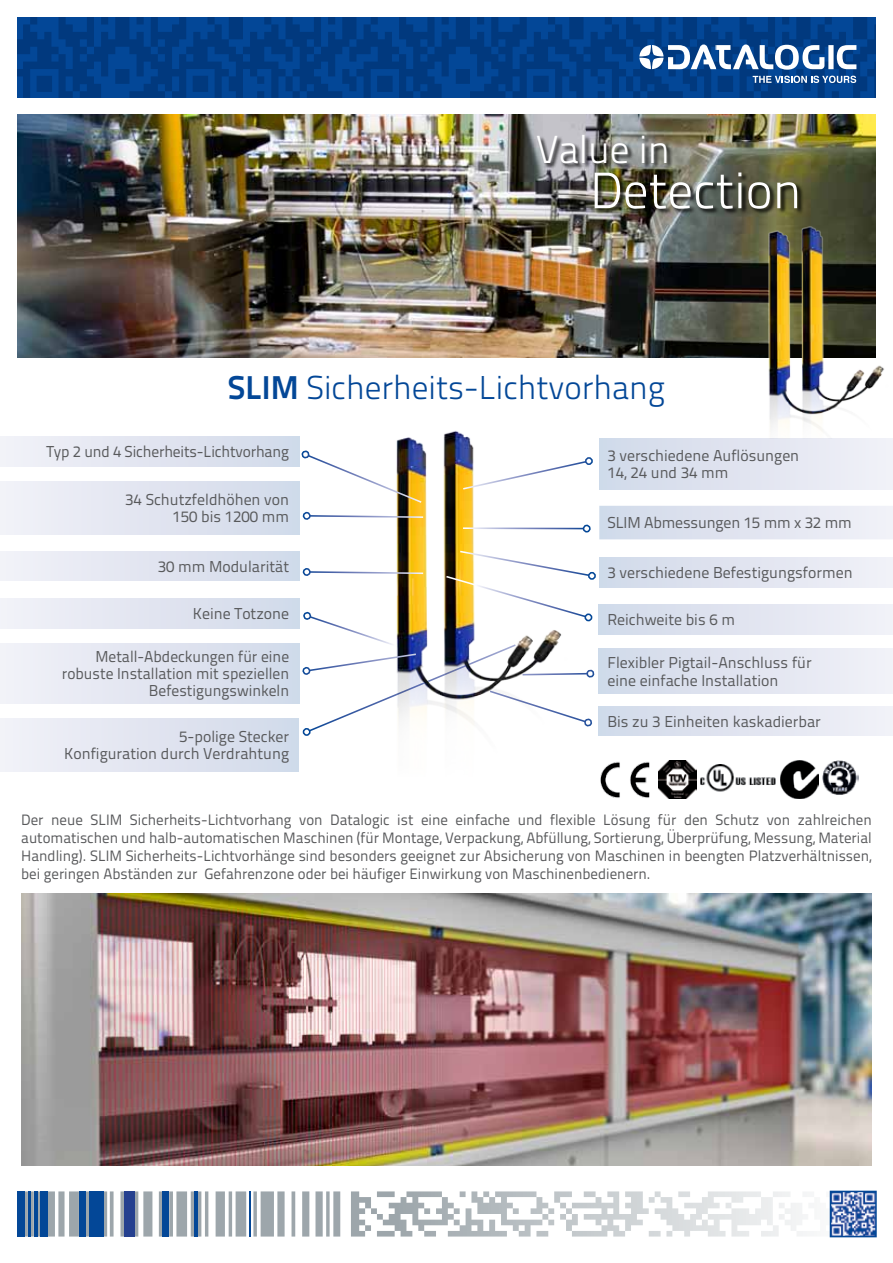
<style>
.page{position:relative;width:893px;height:1263px;background:#fff}
.page>*{position:absolute;margin:0;border:0;box-sizing:border-box;transform-origin:0 0}
.t1{font:300 51px "Titillium Text 22 L";color:#fff}
.t2{font:300 39px "Titillium Text 22 L";color:#fff}
.t3{font:300 33px "Titillium Text 22 L";color:#034797}
.t4{font:15.75px/17.2px "Titillium Text 22 L";color:#58595b;text-align:right}
.t5{font:15px/18px "Titillium Text 22 L";color:#58595b;text-align:justify}
.s1{font-weight:700}
</style>
<div class="page">
<svg style="left:17px;top:17px;width:859px;height:81px;background:#013f89"></svg>
<svg style="left:377px;top:1191px;width:453px;height:45px"></svg>
<div style="left:17px;top:1191px;width:7px;height:45px;background:#034797"></div>
<div style="left:41px;top:1191px;width:7px;height:45px;background:#034797"></div>
<hr style="left:28px;top:1191px;width:2px;height:45px;background:#034797">
<hr style="left:34px;top:1191px;width:3px;height:45px;background:#034797">
<hr style="left:250px;top:1191px;width:1px;height:45px;background:#034797">
<div style="left:162px;top:1191px;width:7px;height:45px;background:#034797"></div>
<hr style="left:194px;top:1191px;width:4px;height:45px;background:#034797">
<div style="left:79px;top:1191px;width:7px;height:45px;background:#034797"></div>
<div style="left:90px;top:1191px;width:14px;height:45px;background:#034797"></div>
<div style="left:124px;top:1191px;width:11px;height:45px;background:#25408f"></div>
<img style="left:833px;top:1194px;width:41px;height:40px">
<div style="left:830px;top:1191px;width:47px;height:46px;border:2px solid #034797"></div>
<div style="left:0;top:481px;width:299px;height:53px;background:linear-gradient(to right,#f2f1f8,#d1d9e9)"></div>
<div style="left:0;top:551px;width:299px;height:30px;background:linear-gradient(to right,#f2f1f8,#d1d9e9)"></div>
<div style="left:0;top:436px;width:299px;height:30px;background:linear-gradient(to right,#f2f1f8,#d1d9e9)"></div>
<div style="left:599px;top:438px;width:294px;height:52px;background:linear-gradient(to right,#d1d9e9,#f1f1f7)"></div>
<div style="left:599px;top:558px;width:294px;height:29px;background:linear-gradient(to right,#d1d9e9,#f1f1f7)"></div>
<div style="left:598px;top:604px;width:295px;height:30px;background:linear-gradient(to right,#d1d9e9,#f1f1f8)"></div>
<div style="left:598px;top:649px;width:295px;height:45px;background:linear-gradient(to right,#d1d9e9,#f1f1f8)"></div>
<div style="left:598px;top:706px;width:295px;height:30px;background:linear-gradient(to right,#d1d9e9,#f1f1f8)"></div>
<svg style="left:599px;top:506px;width:294px;height:33px;background:#e0e5f0"></svg>
<img style="left:17px;top:115px;width:859px;height:242px">
<div style="left:303px;top:728px;width:8px;height:8px;border:2px solid #fff;border-radius:50%"></div>
<svg style="left:639px;top:44px;width:217px;height:26px"></svg>
<svg style="left:753px;top:76px;width:103px;height:7px"></svg>
<img style="left:21px;top:893px;width:851px;height:273px">
<img style="left:396px;top:430px;width:177px;height:120px">
<hr style="left:463px;top:527px;width:121px;height:2px;background:#fff">
<div style="left:582px;top:524px;width:9px;height:9px;border:2px solid #fff;border-radius:50%"></div>
<svg style="left:461px;top:460px;width:126px;height:31px"></svg>
<div style="left:585px;top:457px;width:8px;height:8px;border:2px solid #fff;border-radius:50%"></div>
<svg style="left:311px;top:514px;width:114px;height:5px"></svg>
<div style="left:302px;top:512px;width:9px;height:8px;border:2px solid #fff;border-radius:3px"></div>
<svg style="left:301px;top:449px;width:122px;height:55px"></svg>
<svg style="left:302px;top:550px;width:294px;height:183px"></svg>
<div style="left:537px;top:135px;width:267px;height:80px;background:#000;opacity:.95"></div>
<div style="left:0;top:598px;width:299px;height:30px;background:linear-gradient(to right,#f2f1f8,#d1d9e9)"></div>
<div style="left:0;top:718px;width:298px;height:53px;background:linear-gradient(to right,#f2f1f8,#d1d9e9)"></div>
<img style="left:822px;top:760px;width:36px;height:35px">
<img style="left:600px;top:761px;width:50px;height:37px">
<img style="left:659px;top:761px;width:38px;height:38px">
<img style="left:700px;top:764px;width:76px;height:28px">
<img style="left:781px;top:761px;width:38px;height:38px">
<img style="left:726px;top:221px;width:158px;height:210px">
<div style="left:0;top:643px;width:299px;height:61px;background:linear-gradient(to right,#f2f1f8,#d1d9e9)"></div>
<h2 class="t2" style="left:536px;top:121px;width:136px">Value in</h2>
<h1 class="t1" style="left:590px;top:153px;width:213px">Detection</h1>
<h3 class="t3" style="left:228px;top:363px;width:438px"><span class="s1">SLIM</span> Sicherheits-Lichtvorhang</h3>
<p class="t4" style="left:46px;top:442px;width:244px">Typ 2 und 4 Sicherheits-Lichtvorhang</p>
<p class="t4" style="left:607px;top:446px;width:193px;text-align:left">3 verschiedene Auflösungen<br>14, 24 und 34 mm</p>
<p class="t4" style="left:607px;top:513px;width:246px">SLIM Abmessungen 15 mm x 32 mm</p>
<p class="t4" style="left:607px;top:563px;width:247px">3 verschiedene Befestigungsformen</p>
<p class="t4" style="left:125px;top:490px;width:165px">34 Schutzfeldhöhen von<br>150 bis 1200 mm</p>
<p class="t4" style="left:158px;top:557px;width:133px">30 mm Modularität</p>
<p class="t4" style="left:193px;top:604px;width:98px">Keine Totzone</p>
<p class="t4" style="left:607px;top:610px;width:129px">Reichweite bis 6 m</p>
<p class="t4" style="left:62px;top:646px;width:229px">Metall-Abdeckungen für eine robuste Installation mit speziellen<br>Befestigungswinkeln</p>
<p class="t4" style="left:64px;top:727px;width:227px">5-polige Stecker<br>Konfiguration durch Verdrahtung</p>
<p class="t4" style="left:607px;top:653px;width:206px;text-align:left">Flexibler Pigtail-Anschluss für eine einfache Installation</p>
<p class="t4" style="left:607px;top:712px;width:215px">Bis zu 3 Einheiten kaskadierbar</p>
<p class="t5" style="left:21px;top:809px;width:852px">Der neue SLIM Sicherheits-Lichtvorhang von Datalogic ist eine einfache und flexible Lösung für den Schutz von zahlreichen automatischen und halb-automatischen Maschinen (für Montage, Verpackung, Abfüllung, Sortierung, Überprüfung, Messung, Material Handling). SLIM Sicherheits-Lichtvorhänge sind besonders geeignet zur Absicherung von Maschinen in beengten Platzverhältnissen, bei geringen Abständen zur Gefahrenzone oder bei häufiger Einwirkung von Maschinenbedienern.</p>
</div>
